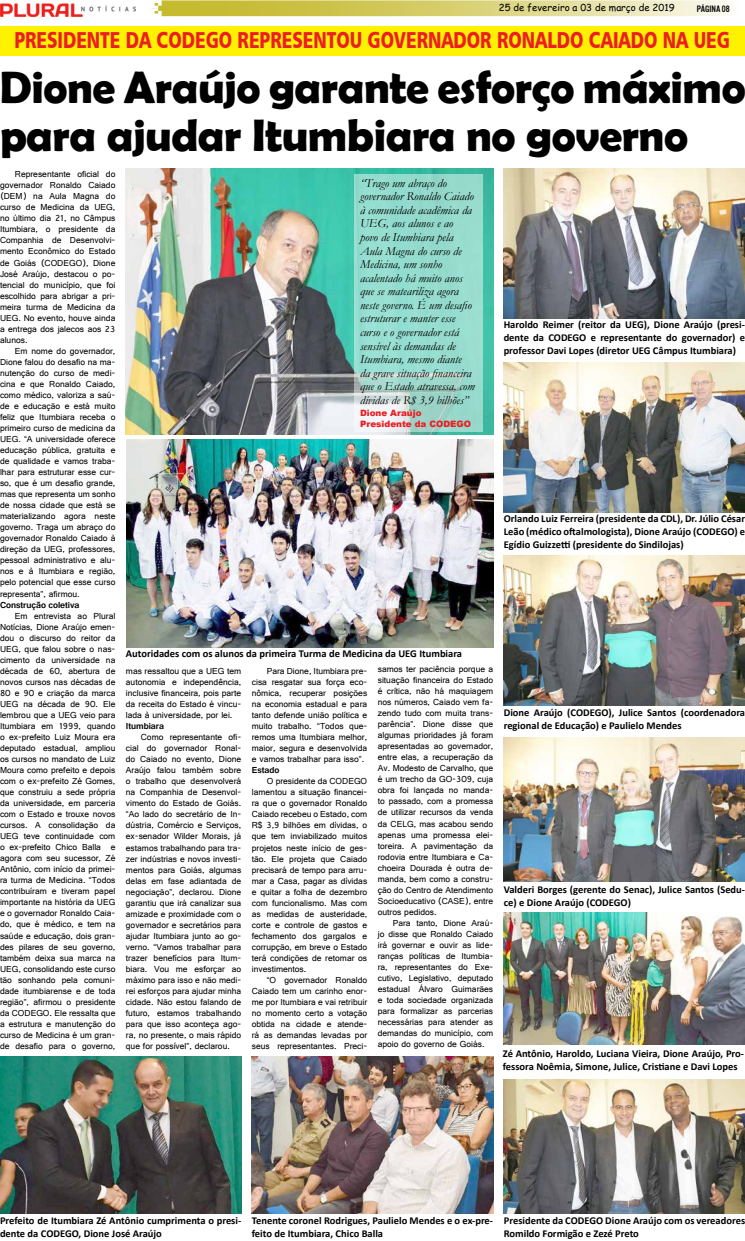
<style>
.page{position:relative;width:745px;height:1241px;background:#fff}
.page>*{position:absolute;margin:0;border:0;box-sizing:border-box;transform-origin:0 0}
.t1{font:700 45.5px/48.1px "Berlin Sans FB Demi";letter-spacing:-.01em;color:#000}
.t2{font:23.1px "Humanist 777 BT Black B";color:#ed1d24;scale:.75 1}
.t3{font:italic 12.25px/13.6px "Garamond";color:#000}
.t4{font:700 10.5px/12.6px "Calibri";color:#000}
.t5{font:9.62px "Comic Sans MS";color:#000}
.t6{font:9.62px "U.S.101";color:#000}
.t7{font:9.19px/11px "Gautami";color:#000;text-align:justify}
.t8{font:700 9.19px "Gautami";color:#000}
.t9{font:900 8.75px/10.5px "Arial";color:#ed1d24}
</style>
<div class="page">
<img style="left:126px;top:169px;width:367px;height:265px">
<div style="left:0;top:26px;width:744px;height:30px;background:#fff200"></div>
<img style="left:0;top:1056px;width:241px;height:157px">
<img style="left:126px;top:439px;width:367px;height:208px">
<img style="left:503px;top:912px;width:240px;height:132px">
<img style="left:252px;top:1056px;width:241px;height:157px">
<img style="left:503px;top:169px;width:241px;height:149px">
<img style="left:503px;top:362px;width:241px;height:150px">
<img style="left:503px;top:737px;width:241px;height:144px">
<img style="left:503px;top:555px;width:241px;height:150px">
<img style="left:503px;top:1079px;width:241px;height:134px">
<svg style="left:354px;top:174px;width:128px;height:258px;background:#9ddcd0"></svg>
<img style="left:1px;top:3px;width:134px;height:14px">
<svg style="left:151px;top:0;width:580px;height:16px;background:#dbd37e"></svg>
<p class="t5" style="left:498px;top:1px;width:177px">25 de fevereiro a 03 de março de 2019</p>
<p class="t6" style="left:696px;top:4px;width:35px">PÁGINA 08</p>
<h2 class="t2" style="left:14px;top:25px;width:954px">PRESIDENTE DA CODEGO REPRESENTOU GOVERNADOR RONALDO CAIADO NA UEG</h2>
<h1 class="t1" style="left:-1px;top:62px;width:747px">Dione Araújo garante esforço máximo para ajudar Itumbiara no governo</h1>
<p class="t7" style="left:0;top:168px;width:117px;text-indent:15px">Representante oficial do governador Ronaldo Caiado (DEM) na Aula Magna do curso de Medicina da UEG, no último dia 21, no Câmpus Itumbiara, o presidente da Companhia de Desenvolvi&shy;mento Econômico do Estado de Goiás (CODEGO), Dione José Araújo, destacou o po&shy;tencial do município, que foi escolhido para abrigar a pri&shy;meira turma de Medicina da UEG. No evento, houve ainda a entrega dos jalecos aos 23 alunos.</p>
<p class="t7" style="left:0;top:345px;width:117px;text-indent:15px">Em nome do governador, Dione falou do desafio na ma&shy;nutenção do curso de medi&shy;cina e que Ronaldo Caiado, como médico, valoriza a saú&shy;de e educação e está muito feliz que Itumbiara receba o primeiro curso de medicina da UEG. “A universidade oferece educação pública, gratuita e de qualidade e vamos traba&shy;lhar para estruturar esse cur&shy;so, que é um desafio grande, mas que representa um sonho de nossa cidade que está se materializando agora neste governo. Traga um abraço do governador Ronaldo Caiado à direção da UEG, professores, pessoal administrativo e alu&shy;nos e à Itumbiara e região, pelo potencial que esse curso representa”, afirmou.</p>
<p class="t8" style="left:0;top:599px;width:81px">Construção coletiva</p>
<p class="t7" style="left:0;top:609px;width:117px;text-indent:15px">Em entrevista ao Plural Notícias, Dione Araújo emen&shy;dou o discurso do reitor da UEG, que falou sobre o nas&shy;cimento da universidade na década de 60, abertura de novos cursos nas décadas de 80 e 90 e criação da marca UEG na década de 90. Ele lembrou que a UEG veio para Itumbiara em 1999, quando o ex-prefeito Luiz Moura era deputado estadual, ampliou os cursos no mandato de Luiz Moura como prefeito e depois com o ex-prefeito Zé Gomes, que construiu a sede própria da universidade, em parceria com o Estado e trouxe novos cursos. A consolidação da UEG teve continuidade com o ex-prefeito Chico Balla e agora com seu sucessor, Zé Antônio, com início da primei&shy;ra turma de Medicina. “Todos contribuíram e tiveram papel importante na história da UEG e o governador Ronaldo Caia&shy;do, que é médico, e tem na saúde e educação, dois gran&shy;des pilares de seu governo, também deixa sua marca na UEG, consolidando este curso tão sonhando pela comuni&shy;dade itumbiarense e de toda região”, afirmou o presidente da CODEGO. Ele ressalta que a estrutura e manutenção do curso de Medicina é um gran&shy;de desafio para o governo,</p>
<p class="t3" style="left:360px;top:176px;width:116px">“Trago um abraço do governador Ronaldo Caiado à comunidade acadêmica da<br>UEG, aos alunos e ao<br>povo de Itumbiara pela<br>Aula Magna do curso de<br>Medicina, um sonho acalentado há muito anos que se mateariliza agora neste governo. É um desafio estruturar e manter esse curso e o governador está sensível às demandas de<br>Itumbiara, mesmo diante<br>da grave situação financeira que o Estado atravessa, com dívidas de R$ 3,9 bilhões”</p>
<p class="t9" style="left:360px;top:407px;width:112px">Dione Araújo<br>Presidente da CODEGO</p>
<p class="t4" style="left:503px;top:318px;width:243px;text-align:justify">Haroldo Reimer (reitor da UEG), Dione Araújo (presi&shy;dente da CODEGO e representante do governador) e professor Davi Lopes (diretor UEG Câmpus Itumbiara)</p>
<p class="t4" style="left:503px;top:512px;width:243px;text-align:justify">Orlando Luiz Ferreira (presidente da CDL), Dr. Júlio César Leão (médico oftalmologista), Dione Araújo (CODEGO) e Egídio Guizzetti (presidente do Sindilojas)</p>
<p class="t4" style="left:126px;top:647px;width:337px">Autoridades com os alunos da primeira Turma de Medicina da UEG Itumbiara</p>
<p class="t7" style="left:126px;top:665px;width:117px">mas ressaltou que a UEG tem autonomia e independência, inclusive financeira, pois parte da receita do Estado é vincu&shy;lada à universidade, por lei.</p>
<p class="t8" style="left:126px;top:720px;width:40px">Itumbiara</p>
<p class="t7" style="left:126px;top:731px;width:117px;text-indent:15px">Como representante ofi&shy;cial do governador Ronal&shy;do Caiado no evento, Dione Araújo falou também sobre o trabalho que desenvolverá na Companhia de Desenvol&shy;vimento do Estado de Goiás. “Ao lado do secretário de In&shy;dústria, Comércio e Serviços, ex-senador Wilder Morais, já estamos trabalhando para tra&shy;zer indústrias e novos investi&shy;mentos para Goiás, algumas delas em fase adiantada de negociação”, declarou. Dione garantiu que irá canalizar sua amizade e proximidade com o governador e secretários para ajudar Itumbiara junto ao go&shy;verno. “Vamos trabalhar para trazer benefícios para Itum&shy;biara. Vou me esforçar ao máximo para isso e não medi&shy;rei esforços para ajudar minha cidade. Não estou falando de futuro, estamos trabalhando para que isso aconteça ago&shy;ra, no presente, o mais rápido que for possível”, declarou.</p>
<p class="t7" style="left:252px;top:665px;width:117px;text-indent:15px">Para Dione, Itumbiara pre&shy;cisa resgatar sua força eco&shy;nômica, recuperar posições na economia estadual e para tanto defende união política e muito trabalho. “Todos que&shy;remos uma Itumbiara melhor, maior, segura e desenvolvida e vamos trabalhar para isso”.</p>
<p class="t8" style="left:252px;top:764px;width:29px">Estado</p>
<p class="t7" style="left:252px;top:775px;width:117px;text-indent:15px">O presidente da CODEGO lamentou a situação financei&shy;ra que o governador Ronaldo Caiado recebeu o Estado, com R$ 3,9 bilhões em dívidas, o que tem inviabilizado muitos projetos neste início de ges&shy;tão. Ele projeta que Caiado precisará de tempo para arru&shy;mar a Casa, pagar as dívidas e quitar a folha de dezembro com funcionalismo. Mas com as medidas de austeridade, corte e controle de gastos e fechamento dos gargalos e corrupção, em breve o Estado terá condições de retomar os investimentos.</p>
<p class="t7" style="left:252px;top:974px;width:117px;text-indent:15px">“O governador Ronaldo Caiado tem um carinho enor&shy;me por Itumbiara e vai retribuir no momento certo a votação obtida na cidade e atende&shy;rá as demandas levadas por seus representantes. Preci-</p>
<p class="t7" style="left:377px;top:663px;width:117px">samos ter paciência porque a situação financeira do Estado é crítica, não há maquiagem nos números, Caiado vem fa&shy;zendo tudo com muita trans&shy;parência”. Dione disse que algumas prioridades já foram apresentadas ao governador, entre elas, a recuperação da Av. Modesto de Carvalho, que é um trecho da GO-309, cuja obra foi lançada no manda&shy;to passado, com a promessa de utilizar recursos da venda da CELG, mas acabou sendo apenas uma promessa elei&shy;toreira. A pavimentação da rodovia entre Itumbiara e Ca&shy;choeira Dourada é outra de&shy;manda, bem como a constru&shy;ção do Centro de Atendimento Socioeducativo (CASE), entre outros pedidos.</p>
<p class="t7" style="left:377px;top:916px;width:117px;text-indent:15px">Para tanto, Dione Araú&shy;jo disse que Ronaldo Caiado irá governar e ouvir as lide&shy;ranças políticas de Itumbia&shy;ra, representantes do Exe&shy;cutivo, Legislativo, deputado estadual Álvaro Guimarães e toda sociedade organizada para formalizar as parcerias necessárias para atender as demandas do município, com apoio do governo de Goiás.</p>
<p class="t4" style="left:503px;top:706px;width:243px">Dione Araújo (CODEGO), Julice Santos (coordenadora regional de Educação) e Paulielo Mendes</p>
<p class="t4" style="left:503px;top:883px;width:243px">Valderi Borges (gerente do Senac), Julice Santos (Sedu&shy;ce) e Dione Araújo (CODEGO)</p>
<p class="t4" style="left:502px;top:1047px;width:243px">Zé Antônio, Haroldo, Luciana Vieira, Dione Araújo, Pro&shy;fessora Noêmia, Simone, Julice, Cristiane e Davi Lopes</p>
<p class="t4" style="left:0;top:1213px;width:243px">Prefeito de Itumbiara Zé Antônio cumprimenta o presi&shy;dente da CODEGO, Dione José Araújo</p>
<p class="t4" style="left:252px;top:1213px;width:243px">Tenente coronel Rodrigues, Paulielo Mendes e o ex-pre&shy;feito de Itumbiara, Chico Balla</p>
<p class="t4" style="left:503px;top:1213px;width:243px">Presidente da CODEGO Dione Araújo com os vereadores<br>Romildo Formigão e Zezé Preto</p>
</div>
